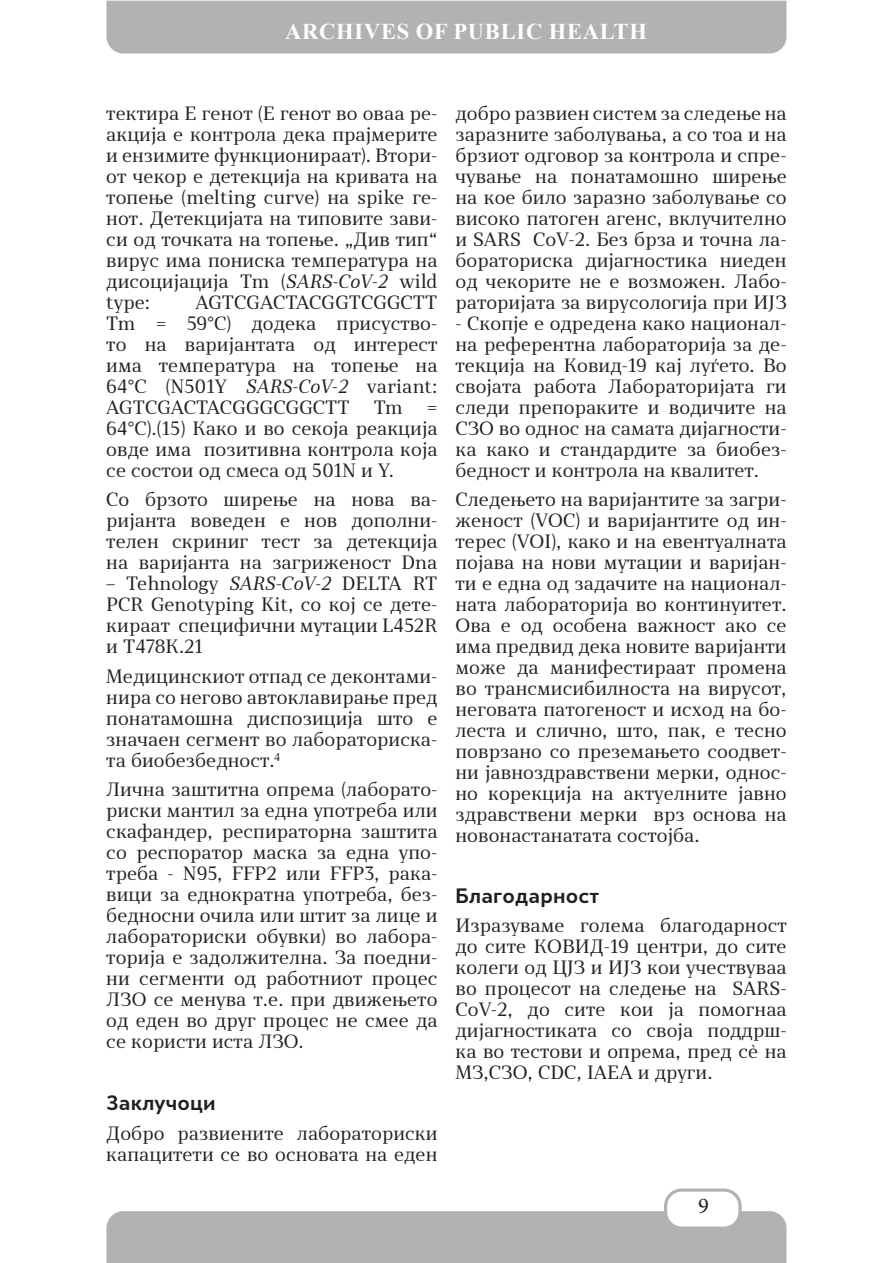
<style>
.page{position:relative;width:893px;height:1263px;background:#fff}
.page>*{position:absolute;margin:0;border:0;box-sizing:border-box;transform-origin:0 0}
.t1{font:700 22.5px "Times New Roman";letter-spacing:.035em;color:#fff}
.t2{font:22.5px "Minion Pro";color:#231f20}
.t3{font:700 19.5px "Skola Sans";letter-spacing:.005em;color:#231f20}
.t4{font:18px/21px "Skola Serif";letter-spacing:.005em;color:#231f20;text-align:justify}
.s1{font-family:"Skola Serif It"}
</style>
<div class="page">
<div style="left:106px;top:1211px;width:680px;height:52px;background:#b2b2b2"></div>
<div style="left:666px;top:1190px;width:74px;height:38px;background:#fff;border-radius:16px"></div>
<div style="left:664px;top:1188px;width:78px;height:42px;border:3px solid #b2b2b2;border-radius:16px"></div>
<div style="left:106px;top:1px;width:680px;height:53px;background:#b2b2b2"></div>
<p class="t1" style="left:285px;top:15px;width:363px">ARCHIVES OF PUBLIC HEALTH</p>
<p class="t4" style="left:106px;top:103px;width:333px">тектира Е генот (Е генот во оваа ре&shy;акција е контрола дека прајмерите и ензимите функционираат). Втори&shy;от чекор е детекција на кривата на топење (melting curve) на spike ге&shy;нот. Детекцијата на типовите зави&shy;си од точката на топење. „Див тип“ вирус има пониска температура на дисоцијација Tm (<span class="s1">SARS-CoV-2</span> wild type:</p>
<p class="t4" style="left:106px;top:292px;width:333px;text-indent:89px">AGTCGACTACGGTCGGCTT Tm = 59°C) додека присуство&shy;то на варијантата од интерест има температура на топење на 64°C (N501Y <span class="s1">SARS-CoV-2</span> variant:<br>AGTCGACTACGGGCGGCTT</p>
<p class="t4" style="left:374px;top:397px;width:31px">Tm</p>
<p class="t4" style="left:106px;top:397px;width:333px;text-indent:320px">= 64°C).(15) Како и во секоја реакција овде има позитивна контрола која се состои од смеса од 501N и Y.</p>
<p class="t4" style="left:106px;top:489px;width:333px">Со брзото ширење на нова ва&shy;ријанта воведен е нов дополни&shy;телен скриниг тест за детекција на варијанта на загриженост Dna</p>
<p class="t4" style="left:106px;top:573px;width:333px">– Tehnology <span class="s1">SARS-CoV-2</span> DELTA RT PCR Genotyping Kit, со кој сe дете&shy;кираат специфични мутации L452R и Т478К.21</p>
<p class="t4" style="left:106px;top:666px;width:333px">Медицинскиот отпад се деконтами&shy;нира со негово автоклавирање пред понатамошна диспозиција што е значаен сегмент во лабораториска&shy;та биобезбедност.<sup>4</sup></p>
<p class="t4" style="left:106px;top:779px;width:333px">Лична заштитна опрема (лаборато&shy;риски мантил за една употреба или скафандер, респираторна заштита со респоратор маска за една упо&shy;треба - N95, FFP2 или FFP3, рака&shy;вици за еднократна употреба, без&shy;бедносни очила или штит за лице и лабораториски обувки) во лабора&shy;торија е задолжителна. За поедни&shy;ни сегменти од работниот процес ЛЗО се менува т.е. при движењето од еден во друг процес не смее да се користи иста ЛЗО.</p>
<p class="t3" style="left:106px;top:1091px;width:111px">Заклучоци</p>
<p class="t4" style="left:106px;top:1123px;width:333px">Добро развиените лабораториски капацитети се во основата на еден</p>
<p class="t4" style="left:455px;top:103px;width:333px">добро развиен систем за следење на заразните заболувања, а со тоа и на брзиот одговор за контрола и спре&shy;чување на понатамошно ширење на кое било заразно заболување со високо патоген агенс, вклучително и SARS CoV-2. Без брза и точна ла&shy;бораториска дијагностика ниеден од чекорите не е возможен. Лабо&shy;раторијата за вирусологија при ИЈЗ</p>
<p class="t4" style="left:455px;top:313px;width:333px">- Скопје е одредена како национал&shy;на референтна лабораторија за де&shy;текција на Ковид-19 кај луѓето. Во својата работа Лабораторијата ги следи препораките и водичите на СЗО во однос на самата дијагности&shy;ка како и стандардите за биобез&shy;бедност и контрола на квалитет.</p>
<p class="t4" style="left:455px;top:489px;width:333px">Следењето на варијантите за загри&shy;женост (VOC) и варијантите од ин&shy;терес (VOI), како и на евентуалната појава на нови мутации и варијан&shy;ти е една од задачите на национал&shy;ната лабораторија во континуитет.<br>Ова е од особена важност ако се има предвид дека новите варијанти може да манифестираат промена во трансмисибилноста на вирусот, неговата патогеност и исход на бо&shy;леста и слично, што, пак, е тесно поврзано со преземањето соодвет&shy;ни јавноздравствени мерки, однос&shy;но корекција на актуелните јавно здравствени мерки врз основа на новонастанатата состојба.</p>
<p class="t3" style="left:455px;top:884px;width:145px">Благодарност</p>
<p class="t4" style="left:455px;top:915px;width:333px">Изразуваме голема благодарност до сите КОВИД-19 центри, до сите колеги од ЦЈЗ и ИЈЗ кои учествуваа во процесот на следење на SARS-CoV-2, до сите кои ја помогнаа дијагностиката со своја поддрш&shy;ка во тестови и опрема, пред сè на МЗ,СЗО, CDC, IAEA и други.</p>
<p class="t2" style="left:698px;top:1191px;width:12px">9</p>
</div>
